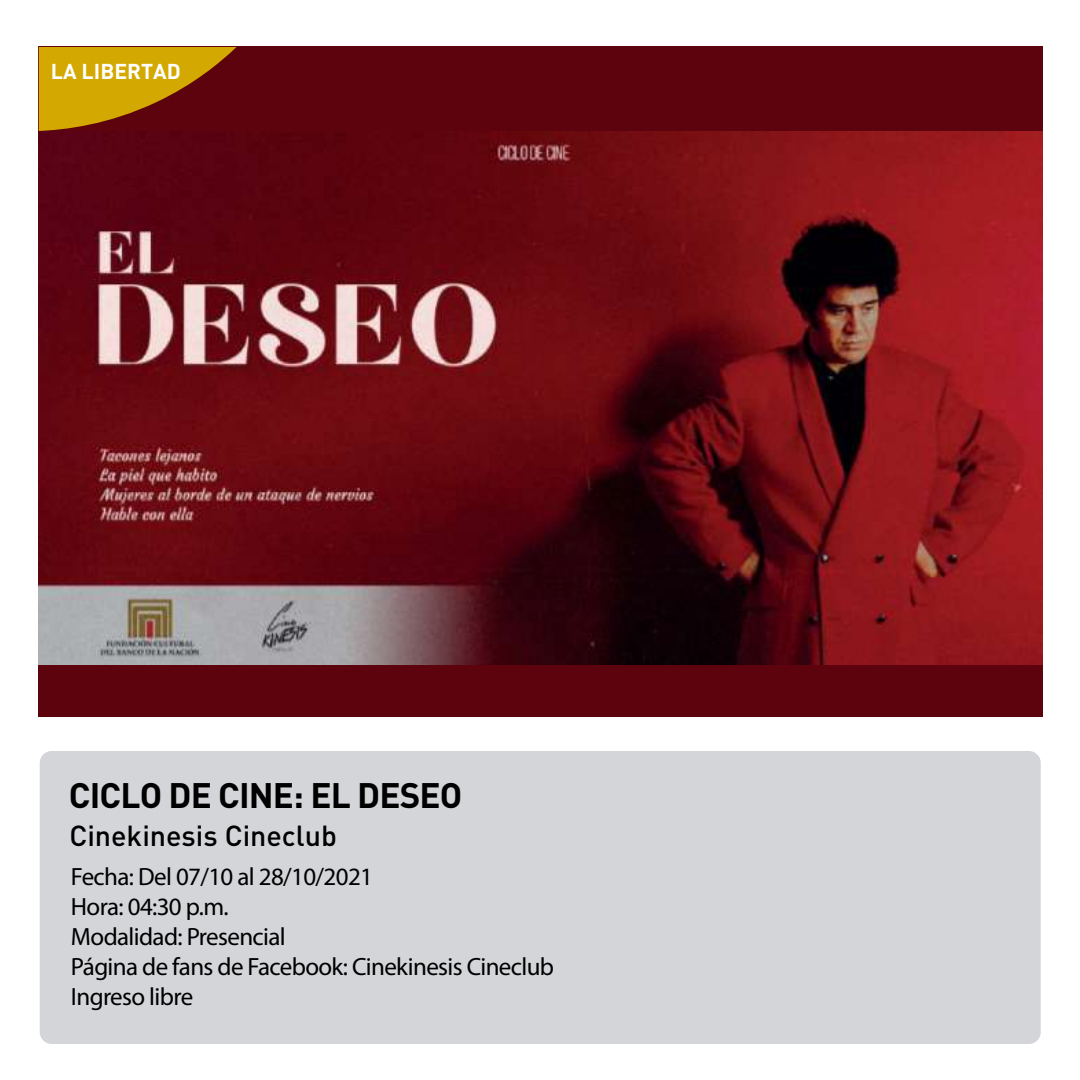
<style>
.page{position:relative;width:1080px;height:1080px;background:#fff}
.page>*{position:absolute;margin:0;border:0;box-sizing:border-box;transform-origin:0 0}
.t1{font:700 35px "DIN";letter-spacing:-.025em;color:#010000}
.t2{font:500 28.7px "DIN";color:#010000}
.t3{font:25px/30px "Myriad Pro";letter-spacing:-.025em;color:#010000}
.t4{font:700 21.3px "DIN";color:#fff}
</style>
<div class="page">
<div style="left:40px;top:751px;width:1001px;height:293px;background:#d3d5d8;border-radius:12px"></div>
<div style="left:39px;top:47px;width:1004px;height:670px;background:#5c030d"></div>
<img style="left:38px;top:131px;width:1005px;height:534px">
<svg style="left:39px;top:47px;width:198px;height:84px"></svg>
<p class="t4" style="left:51px;top:58px;width:131px">LA LIBERTAD</p>
<h1 class="t1" style="left:69px;top:772px;width:395px">CICLO DE CINE: EL DESEO</h1>
<p class="t2" style="left:69px;top:817px;width:269px">Cinekinesis Cineclub</p>
<p class="t3" style="left:71px;top:861px;width:485px">Fecha: Del 07/10 al 28/10/2021<br>Hora: 04:30 p.m.<br>Modalidad: Presencial<br>Página de fans de Facebook: Cinekinesis Cineclub<br>Ingreso libre</p>
</div>
